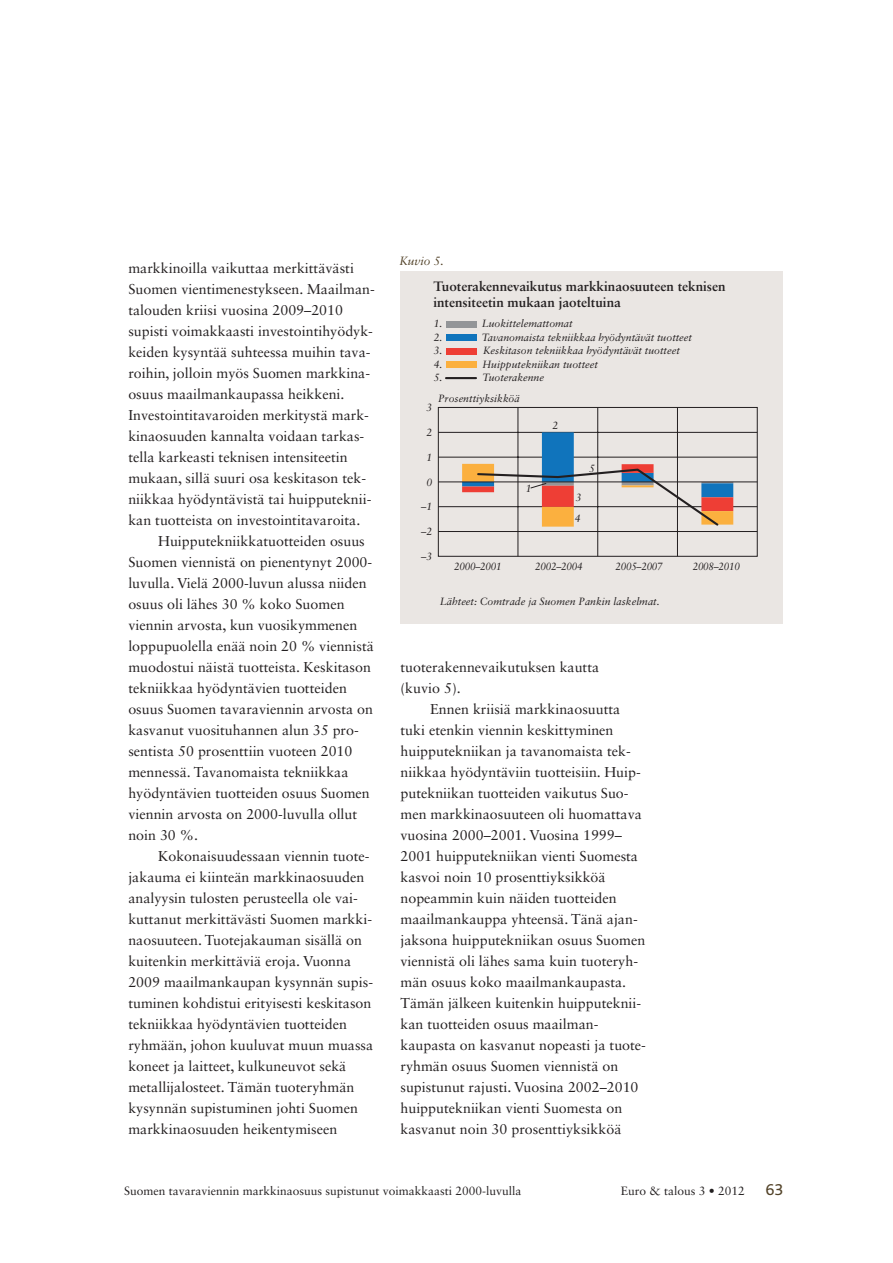
<style>
.page{position:relative;width:893px;height:1263px;background:#fff}
.page>*{position:absolute;margin:0;border:0;box-sizing:border-box;transform-origin:0 0}
.t1{font:16.5px "Bliss";color:#524228}
.leipis_sis{font:14.25px/21px "Sabon LT Std";color:#231f20}
.alaviitteet{font:14.25px/21px "Sabon LT Std";color:#231f20}
.t2{font:700 13.5px/16.2px "Sabon LT Std";color:#231f20}
.t3{font:12px "Sabon LT Std";color:#231f20}
.t4{font:italic 12px "Sabon LT Std";color:#524228}
.t5{font:italic 10.5px/21.1px "Sabon LT Std";color:#231f20}
.t6{font:italic 10.5px "Sabon LT Std";letter-spacing:-.025em;color:#231f20;scale:.95 1}
.t7{font:italic 10.5px "Sabon LT Std";color:#231f20;scale:.95 1}
</style>
<div class="page">
<div style="left:400px;top:271px;width:383px;height:352px;background:#eae6e3"></div>
<div style="left:438px;top:407px;width:320px;height:150px;border:1px solid #231f20"></div>
<div style="left:446px;top:348px;width:30px;height:6px;background:#ee3e35"></div>
<div style="left:446px;top:321px;width:30px;height:6px;background:#939598"></div>
<div style="left:446px;top:334px;width:30px;height:7px;background:#1074bc"></div>
<div style="left:446px;top:362px;width:30px;height:6px;background:#fbb03f"></div>
<hr style="left:446px;top:377px;width:30px;height:2px;background:#231f20">
<hr style="left:438px;top:531px;width:319px;height:1px;background:#231f20">
<hr style="left:438px;top:506px;width:319px;height:1px;background:#231f20">
<hr style="left:438px;top:457px;width:319px;height:1px;background:#231f20">
<hr style="left:438px;top:432px;width:319px;height:1px;background:#231f20">
<hr style="left:518px;top:408px;width:1px;height:148px;background:#231f20">
<hr style="left:597px;top:408px;width:1px;height:148px;background:#231f20">
<hr style="left:677px;top:408px;width:1px;height:148px;background:#231f20">
<hr style="left:438px;top:481px;width:319px;height:1px;background:#231f20">
<svg style="left:462px;top:432px;width:271px;height:95px"></svg>
<p class="alaviitteet" style="left:128px;top:257px;width:248px">markkinoilla vaikuttaa merkittävästi Suomen vientimenestykseen. Maailman&shy;talouden kriisi vuosina 2009–2010 supisti voimakkaasti investointihyödyk&shy;keiden kysyntää suhteessa muihin tava&shy;roihin, jolloin myös Suomen markkina&shy;osuus maailmankaupassa heikkeni.<br>Investointitavaroiden merkitystä mark&shy;kinaosuuden kannalta voidaan tarkas&shy;tella karkeasti teknisen intensiteetin mukaan, sillä suuri osa keskitason tek&shy;niikkaa hyödyntävistä tai huipputeknii&shy;kan tuotteista on investointitavaroita.</p>
<p class="leipis_sis" style="left:128px;top:530px;width:247px;text-indent:30px">Huipputekniikkatuotteiden osuus Suomen viennistä on pienentynyt 2000- luvulla. Vielä 2000-luvun alussa niiden osuus oli lähes 30 % koko Suomen viennin arvosta, kun vuosikymmenen loppupuolella enää noin 20 % viennistä muodostui näistä tuotteista. Keskitason tekniikkaa hyödyntävien tuotteiden osuus Suomen tavaraviennin arvosta on kasvanut vuosituhannen alun 35 pro&shy;sentista 50 prosenttiin vuoteen 2010 mennessä. Tavanomaista tekniikkaa hyödyntävien tuotteiden osuus Suomen viennin arvosta on 2000-luvulla ollut noin 30 %.</p>
<p class="leipis_sis" style="left:128px;top:846px;width:246px;text-indent:30px">Kokonaisuudessaan viennin tuote&shy;jakauma ei kiinteän markkinaosuuden analyysin tulosten perusteella ole vai&shy;kuttanut merkittävästi Suomen markki&shy;naosuuteen. Tuotejakauman sisällä on kuitenkin merkittäviä eroja. Vuonna 2009 maailmankaupan kysynnän supis&shy;tuminen kohdistui erityisesti keskitason tekniikkaa hyödyntävien tuotteiden ryhmään, johon kuuluvat muun muassa koneet ja laitteet, kulkuneuvot sekä metallijalosteet. Tämän tuoteryhmän kysynnän supistuminen johti Suomen markkinaosuuden heikentymiseen</p>
<p class="t4" style="left:399px;top:254px;width:46px">Kuvio 5.</p>
<p class="t2" style="left:433px;top:278px;width:294px">Tuoterakennevaikutus markkinaosuuteen teknisen intensiteetin mukaan jaoteltuina</p>
<p class="t5" style="left:434px;top:313px;width:10px">1.</p>
<p class="t5" style="left:482px;top:313px;width:92px">Luokittelemattomat</p>
<p class="t5" style="left:434px;top:327px;width:10px">2.</p>
<p class="t5" style="left:482px;top:327px;width:212px">Tavanomaista tekniikkaa hyödyntävät tuotteet</p>
<p class="t5" style="left:434px;top:340px;width:10px">3.</p>
<p class="t5" style="left:483px;top:340px;width:198px">Keskitason tekniikkaa hyödyntävät tuotteet</p>
<p class="t5" style="left:434px;top:354px;width:10px">4.</p>
<p class="t5" style="left:482px;top:354px;width:117px">Huipputekniikan tuotteet</p>
<p class="t5" style="left:434px;top:367px;width:10px">5.</p>
<p class="t5" style="left:482px;top:367px;width:63px">Tuoterakenne</p>
<p class="t5" style="left:438px;top:387px;width:83px">Prosenttiyksikköä</p>
<p class="t5" style="left:426px;top:397px;width:7px">3</p>
<p class="t5" style="left:426px;top:422px;width:7px">2</p>
<p class="t5" style="left:426px;top:447px;width:7px">1</p>
<p class="t5" style="left:426px;top:471px;width:7px">0</p>
<p class="t5" style="left:421px;top:496px;width:13px">–1</p>
<p class="t5" style="left:421px;top:521px;width:13px">–2</p>
<p class="t5" style="left:421px;top:546px;width:13px">–3</p>
<p class="t5" style="left:526px;top:478px;width:7px">1</p>
<p class="t5" style="left:552px;top:415px;width:7px">2</p>
<p class="t5" style="left:575px;top:487px;width:8px">3<br>4</p>
<p class="t5" style="left:589px;top:458px;width:7px">5</p>
<p class="t6" style="left:454px;top:560px;width:51px">2000–2001</p>
<p class="t6" style="left:535px;top:560px;width:51px">2002–2004</p>
<p class="t6" style="left:615px;top:560px;width:51px">2005–2007</p>
<p class="t7" style="left:693px;top:560px;width:51px">2008–2010</p>
<p class="t5" style="left:440px;top:591px;width:221px">Lähteet: Comtrade ja Suomen Pankin laskelmat.</p>
<p class="leipis_sis" style="left:400px;top:656px;width:200px">tuoterakennevaikutuksen kautta (kuvio 5).</p>
<p class="leipis_sis" style="left:400px;top:698px;width:247px;text-indent:30px">Ennen kriisiä markkinaosuutta tuki etenkin viennin keskittyminen huipputekniikan ja tavanomaista tek&shy;niikkaa hyödyntäviin tuotteisiin. Huip&shy;putekniikan tuotteiden vaikutus Suo&shy;men markkinaosuuteen oli huomattava vuosina 2000–2001. Vuosina 1999– 2001 huipputekniikan vienti Suomesta kasvoi noin 10 prosenttiyksikköä nopeammin kuin näiden tuotteiden maailmankauppa yhteensä. Tänä ajan&shy;jaksona huipputekniikan osuus Suomen viennistä oli lähes sama kuin tuoteryh&shy;män osuus koko maailmankaupasta.<br>Tämän jälkeen kuitenkin huipputeknii&shy;kan tuotteiden osuus maailman&shy;kaupasta on kasvanut nopeasti ja tuote&shy;ryhmän osuus Suomen viennistä on supistunut rajusti. Vuosina 2002–2010 huipputekniikan vienti Suomesta on kasvanut noin 30 prosenttiyksikköä</p>
<p class="t3" style="left:124px;top:1183px;width:399px">Suomen tavaraviennin markkinaosuus supistunut voimakkaasti 2000-luvulla</p>
<p class="t3" style="left:621px;top:1183px;width:126px">Euro &amp; talous 3 • 2012</p>
<p class="t1" style="left:766px;top:1181px;width:19px">63</p>
</div>
